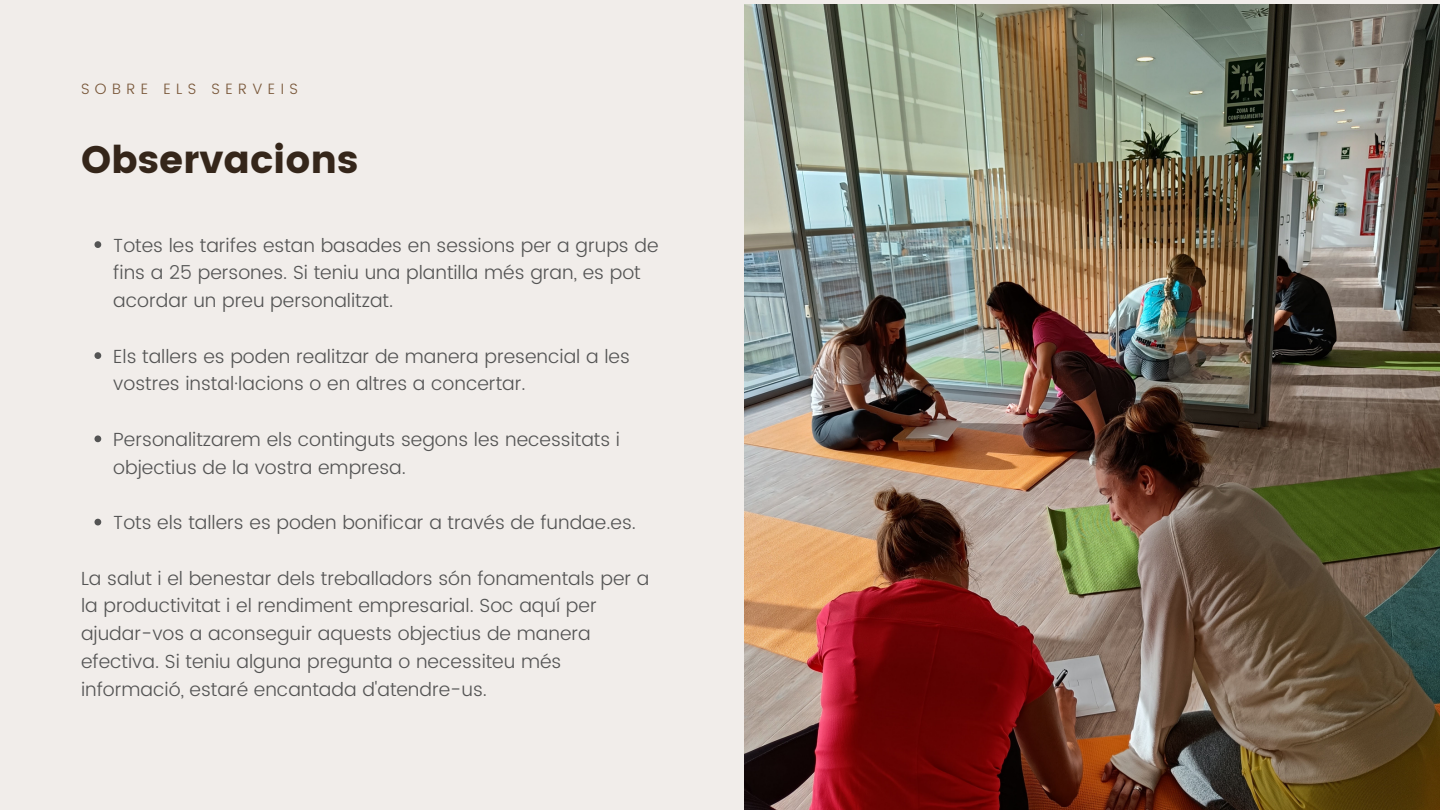
<style>
.page{position:relative;width:1440px;height:810px;background:#f1edea}
.page>*{position:absolute;margin:0;border:0;box-sizing:border-box;transform-origin:0 0}
.t1{font:38.3px "Poppins";color:#35261a}
.t2{font:300 19px/27.8px "Poppins";color:#545454}
.t3{font:300 15px "Poppins";letter-spacing:.36em;color:#785638}
</style>
<div class="page">
<img style="left:745px;top:5px;width:695px;height:805px">
<svg style="left:94px;top:241px;width:7px;height:7px"></svg>
<svg style="left:94px;top:352px;width:7px;height:7px"></svg>
<svg style="left:94px;top:435px;width:7px;height:7px"></svg>
<svg style="left:94px;top:519px;width:7px;height:6px"></svg>
<p class="t3" style="left:81px;top:80px;width:218px">SOBRE ELS SERVEIS</p>
<p class="t1" style="left:81px;top:137px;width:279px">Observacions</p>
<p class="t2" style="left:113px;top:231px;width:547px">Totes les tarifes estan basades en sessions per a grups de fins a 25 persones. Si teniu una plantilla més gran, es pot acordar un preu personalitzat.</p>
<p class="t2" style="left:113px;top:342px;width:518px">Els tallers es poden realitzar de manera presencial a les vostres instal·lacions o en altres a concertar.</p>
<p class="t2" style="left:113px;top:426px;width:508px">Personalitzarem els continguts segons les necessitats i objectius de la vostra empresa.</p>
<p class="t2" style="left:113px;top:509px;width:524px">Tots els tallers es poden bonificar a través de fundae.es.</p>
<p class="t2" style="left:81px;top:564px;width:570px">La salut i el benestar dels treballadors són fonamentals per a la productivitat i el rendiment empresarial. Soc aquí per ajudar-vos a aconseguir aquests objectius de manera efectiva. Si teniu alguna pregunta o necessiteu més informació, estaré encantada d'atendre-us.</p>
</div>
